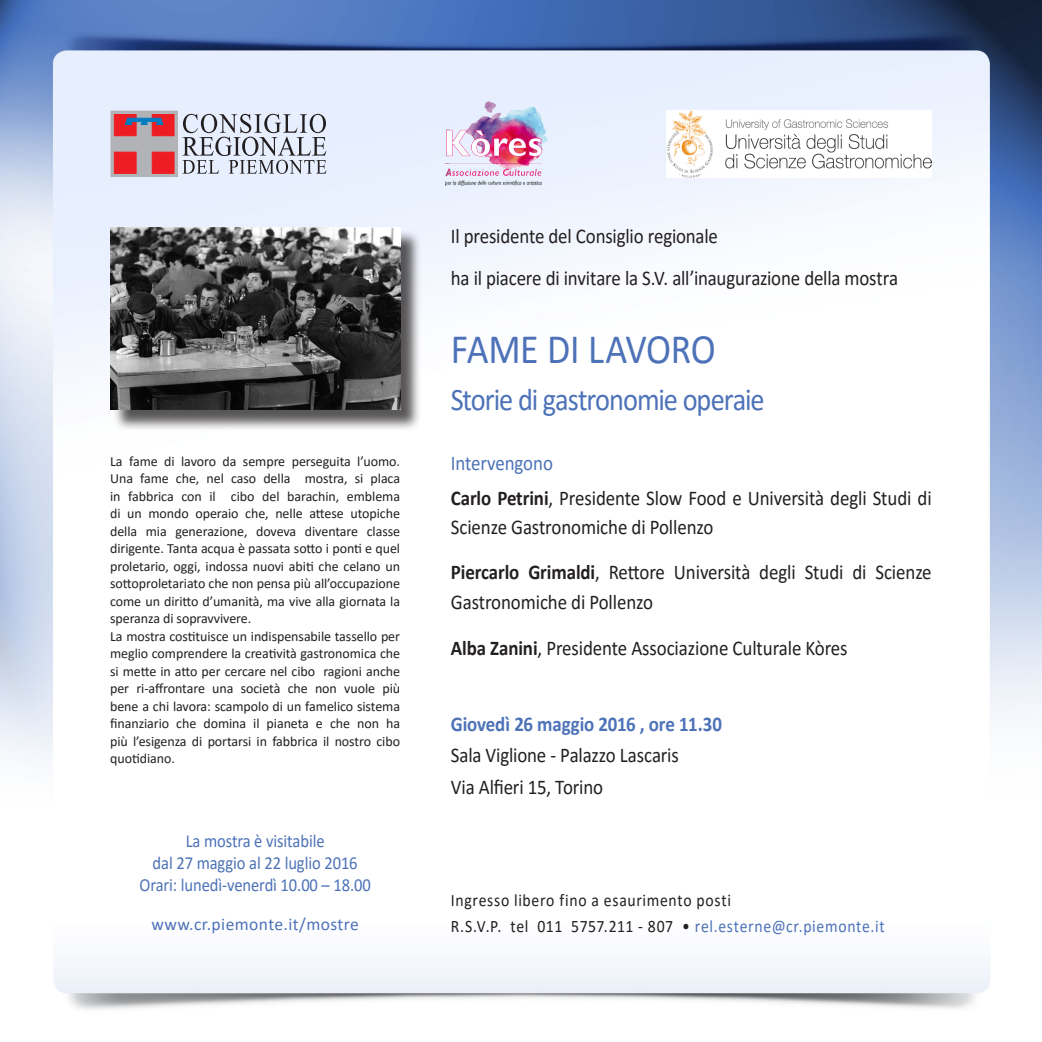
<style>
.page{position:relative;width:1042px;height:1042px;background:#fff}
.page>*{position:absolute;margin:0;border:0;box-sizing:border-box;transform-origin:0 0}
.t1{font:42px "Calibri";letter-spacing:-.015em;color:#4d72b8;scale:.9 1}
.t2{font:31.5px "Calibri";letter-spacing:-.035em;color:#4d72b8;scale:.9 1}
.t3{font:21px/29.8px "Calibri";letter-spacing:-.005em;color:#231f20;scale:.9 1}
.t4{font:700 21px "Calibri";letter-spacing:-.01em;color:#4d72b8;scale:.9 1}
.t5{font:21px "Calibri";letter-spacing:-.005em;color:#4d72b8;scale:.9 1}
.t6{font:18.38px "Calibri";letter-spacing:-.005em;color:#4d72b8;scale:.9 1}
.t7{font:17.5px "Calibri";letter-spacing:.04em;color:#231f20;scale:.9 1}
.t8{font:17.5px "Calibri";letter-spacing:.025em;color:#4d72b8}
.t9{font:14px/17.5px "Calibri";letter-spacing:-.005em;color:#231f20;text-align:justify}
.s1{font-weight:700}
.s2{color:#4d72b8}
</style>
<div class="page">
<img style="left:0;top:0;width:1042px;height:1010px">
<div style="left:111px;top:111px;width:66px;height:65px;background:#b2b3b7"></div>
<div style="left:110px;top:111px;width:68px;height:66px;border:1px solid #b2b3b7"></div>
<div style="left:152px;top:152px;width:22px;height:22px;background:#ee1d23;border:1px solid #ee1d23"></div>
<div style="left:114px;top:152px;width:22px;height:22px;background:#ee1d23;border:1px solid #ee1d23"></div>
<div style="left:114px;top:114px;width:22px;height:22px;background:#ee1d23"></div>
<div style="left:152px;top:114px;width:22px;height:22px;background:#ee1d23"></div>
<svg style="left:124px;top:117px;width:40px;height:8px"></svg>
<svg style="left:182px;top:114px;width:144px;height:60px"></svg>
<div style="left:113px;top:230px;width:309px;height:201px;background:#231f20;opacity:.75"></div>
<img style="left:110px;top:227px;width:290px;height:182px">
<img style="left:446px;top:102px;width:101px;height:83px">
<img style="left:666px;top:110px;width:266px;height:67px">
<p class="t3" style="left:451px;top:221px;width:298px">Il presidente del Consiglio regionale</p>
<p class="t3" style="left:451px;top:263px;width:498px">ha il piacere di invitare la S.V. all’inaugurazione della mostra</p>
<p class="t9" style="left:110px;top:452px;width:291px">La fame di lavoro da sempre perseguita l’uomo.<br>Una fame che, nel caso della mostra, si placa in fabbrica con il cibo del barachin, emblema di un mondo operaio che, nelle attese utopiche della mia generazione, doveva diventare classe dirigente. Tanta acqua è passata sotto i ponti e quel proletario, oggi, indossa nuovi abiti che celano un sottoproletariato che non pensa più all’occupazione come un diritto d’umanità, ma vive alla giornata la speranza di sopravvivere.</p>
<p class="t9" style="left:110px;top:627px;width:291px">La mostra costituisce un indispensabile tassello per meglio comprendere la creatività gastronomica che si mette in atto per cercare nel cibo ragioni anche per ri-affrontare una società che non vuole più bene a chi lavora: scampolo di un famelico sistema finanziario che domina il pianeta e che non ha più l’esigenza di portarsi in fabbrica il nostro cibo quotidiano.</p>
<p class="t6" style="left:186px;top:828px;width:156px">La mostra è visitabile</p>
<p class="t6" style="left:153px;top:850px;width:229px">dal 27 maggio al 22 luglio 2016</p>
<p class="t6" style="left:139px;top:872px;width:258px">Orari: lunedì-venerdì 10.00 – 18.00</p>
<p class="t1" style="left:451px;top:319px;width:296px">FAME DI LAVORO</p>
<p class="t2" style="left:451px;top:377px;width:350px">Storie di gastronomie operaie</p>
<p class="t5" style="left:451px;top:448px;width:115px">Intervengono</p>
<p class="t3" style="left:451px;top:482px;width:536px"><span class="s1">Carlo Petrini</span>, Presidente Slow Food e Università degli Studi di<br>Scienze Gastronomiche di Pollenzo</p>
<p class="t3" style="left:451px;top:556px;width:536px"><span class="s1">Piercarlo Grimaldi</span>, Rettore Università degli Studi di Scienze<br>Gastronomiche di Pollenzo</p>
<p class="t3" style="left:451px;top:632px;width:442px"><span class="s1">Alba Zanini</span>, Presidente Associazione Culturale Kòres</p>
<p class="t4" style="left:451px;top:709px;width:303px">Giovedì 26 maggio 2016 , ore 11.30</p>
<p class="t3" style="left:451px;top:740px;width:255px">Sala Viglione - Palazzo Lascaris</p>
<p class="t3" style="left:451px;top:771px;width:171px">Via Alfieri 15, Torino</p>
<p class="t7" style="left:451px;top:888px;width:313px">Ingresso libero fino a esaurimento posti</p>
<p class="t8" style="left:151px;top:912px;width:209px">www.cr.piemonte.it/mostre</p>
<p class="t7" style="left:451px;top:914px;width:483px">R.S.V.P. tel 011 5757.211 - 807 • <span class="s2">rel.esterne@cr.piemonte.it</span></p>
</div>
